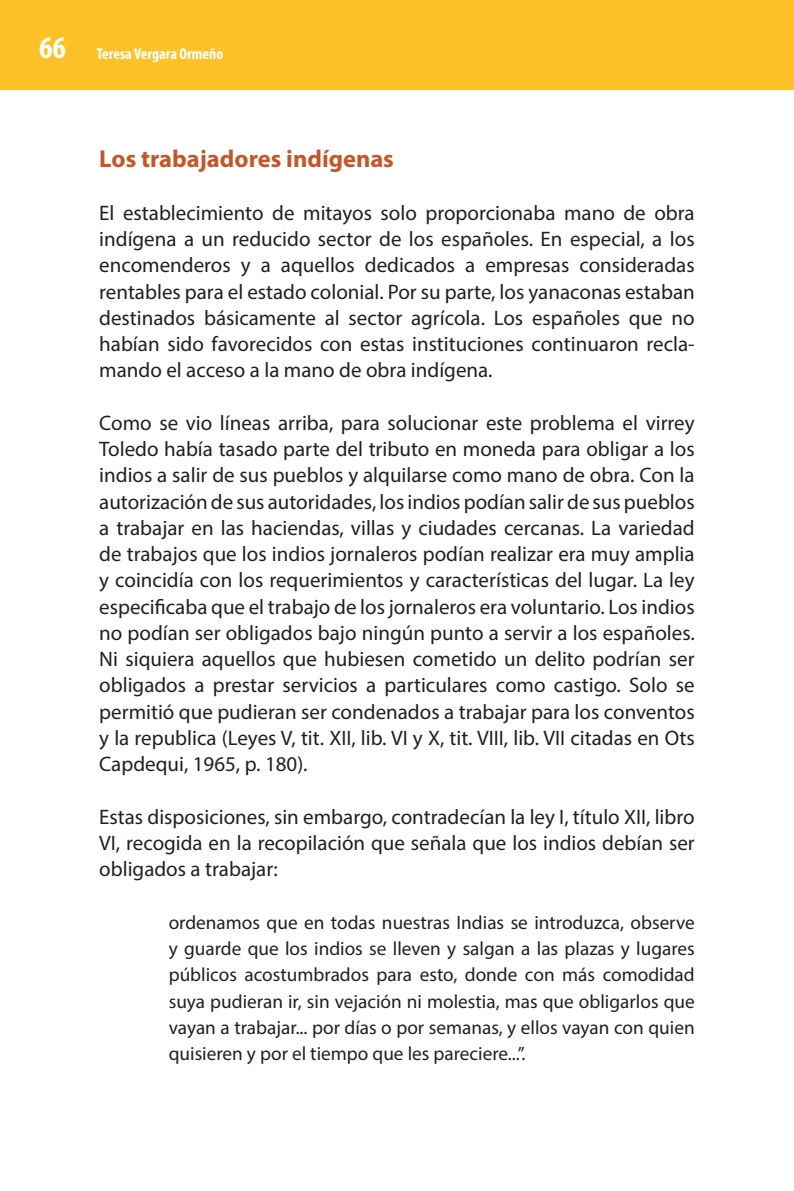
<style>
.page{position:relative;width:794px;height:1191px;background:#fff}
.page>*{position:absolute;margin:0;border:0;box-sizing:border-box;transform-origin:0 0}
.t1{font:700 24.5px "Myriad Pro";color:#c45628}
.t2{font:21px/26.2px "Myriad Pro";color:#231f20;text-align:justify}
.t3{font:19.25px/26.2px "Myriad Pro";color:#231f20;text-align:justify}
.t4{font:700 condensed 15.75px "Myriad Pro";color:#fff}
.s1{font-size:31.5px}
</style>
<div class="page">
<div style="left:0;top:0;width:794px;height:89px;background:#fec127"></div>
<p class="t4" style="left:39px;top:43px;width:185px"><span class="s1">66</span> Teresa Vergara Ormeño</p>
<p class="t1" style="left:99px;top:143px;width:296px">Los trabajadores indígenas</p>
<p class="t2" style="left:99px;top:199px;width:597px">El establecimiento de mitayos solo proporcionaba mano de obra indígena a un reducido sector de los españoles. En especial, a los encomenderos y a aquellos dedicados a empresas consideradas rentables para el estado colonial. Por su parte, los yanaconas estaban destinados básicamente al sector agrícola. Los españoles que no habían sido favorecidos con estas instituciones continuaron recla&shy;mando el acceso a la mano de obra indígena.</p>
<p class="t2" style="left:99px;top:409px;width:597px">Como se vio líneas arriba, para solucionar este problema el virrey Toledo había tasado parte del tributo en moneda para obligar a los indios a salir de sus pueblos y alquilarse como mano de obra. Con la autorización de sus autoridades, los indios podían salir de sus pueblos a trabajar en las haciendas, villas y ciudades cercanas. La variedad de trabajos que los indios jornaleros podían realizar era muy amplia y coincidía con los requerimientos y características del lugar. La ley especificaba que el trabajo de los jornaleros era voluntario. Los indios no podían ser obligados bajo ningún punto a servir a los españoles.<br>Ni siquiera aquellos que hubiesen cometido un delito podrían ser obligados a prestar servicios a particulares como castigo. Solo se permitió que pudieran ser condenados a trabajar para los conventos y la republica (Leyes V, tit. XII, lib. VI y X, tit. VIII, lib. VII citadas en Ots Capdequi, 1965, p. 180).</p>
<p class="t2" style="left:99px;top:803px;width:597px">Estas disposiciones, sin embargo, contradecían la ley I, título XII, libro VI, recogida en la recopilación que señala que los indios debían ser obligados a trabajar:</p>
<p class="t3" style="left:169px;top:909px;width:527px">ordenamos que en todas nuestras Indias se introduzca, observe y guarde que los indios se lleven y salgan a las plazas y lugares públicos acostumbrados para esto, donde con más comodidad suya pudieran ir, sin vejación ni molestia, mas que obligarlos que vayan a trabajar... por días o por semanas, y ellos vayan con quien quisieren y por el tiempo que les pareciere...”.</p>
</div>
